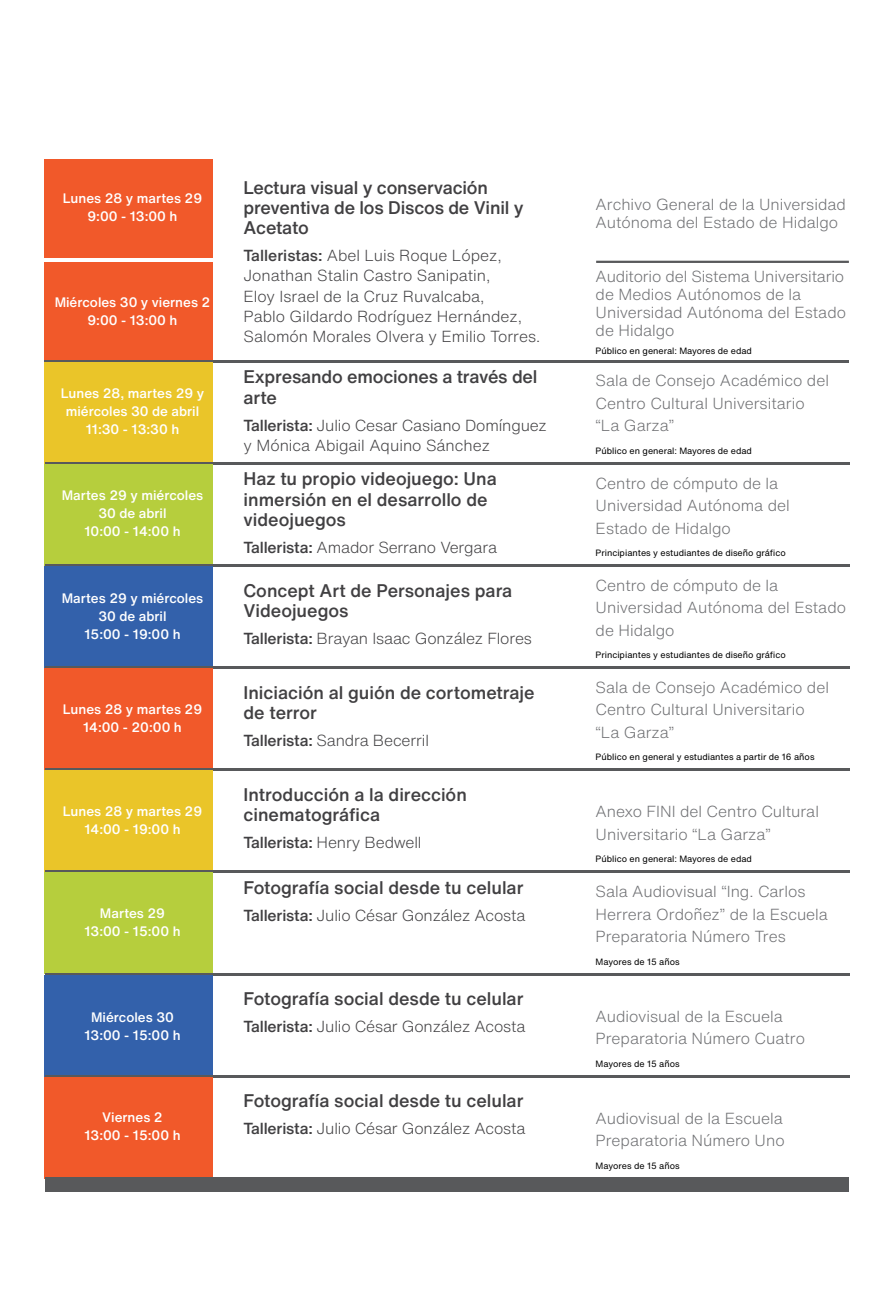
<style>
.page{position:relative;width:893px;height:1308px;background:#fff}
.page>*{position:absolute;margin:0;border:0;box-sizing:border-box;transform-origin:0 0}
.t1{font:500 18px/20.2px "Helvetica Now Text";color:#414042}
.t2{font:300 15.75px/22.5px "Helvetica Now Text";color:#6d6e71}
.t3{font:300 15.75px/20.2px "Helvetica Now Text";letter-spacing:-.01em;color:#414042}
.t4{font:500 13.5px/18px "Helvetica Now Text";color:#fff;text-align:center}
.t5{font:9px "Helvetica Now Text";color:#000}
.s1{font-weight:500}
</style>
<div class="page">
<div style="left:45px;top:159px;width:168px;height:98px;background:#f1592a"></div>
<div style="left:45px;top:262px;width:168px;height:98px;background:#f1592a"></div>
<hr style="left:44px;top:360px;width:805px;height:2px;background:#58595b">
<hr style="left:596px;top:261px;width:253px;height:2px;background:#58595b">
<div style="left:45px;top:362px;width:168px;height:101px;background:#eac529"></div>
<hr style="left:45px;top:462px;width:804px;height:2px;background:#58595b">
<div style="left:45px;top:464px;width:168px;height:101px;background:#b6ce3d"></div>
<hr style="left:45px;top:564px;width:804px;height:2px;background:#58595b">
<div style="left:45px;top:566px;width:168px;height:101px;background:#3361ab"></div>
<hr style="left:45px;top:666px;width:804px;height:2px;background:#58595b">
<div style="left:45px;top:668px;width:168px;height:101px;background:#f1592a"></div>
<hr style="left:45px;top:768px;width:804px;height:2px;background:#58595b">
<div style="left:45px;top:770px;width:168px;height:102px;background:#eac529"></div>
<hr style="left:45px;top:871px;width:804px;height:2px;background:#58595b">
<div style="left:45px;top:873px;width:168px;height:101px;background:#b6ce3d"></div>
<hr style="left:45px;top:973px;width:804px;height:2px;background:#58595b">
<div style="left:45px;top:975px;width:168px;height:101px;background:#3361ab"></div>
<hr style="left:45px;top:1075px;width:804px;height:2px;background:#58595b">
<div style="left:45px;top:1077px;width:168px;height:101px;background:#f1592a"></div>
<div style="left:45px;top:1177px;width:803px;height:14px;background:#58595b"></div>
<p class="t4" style="left:63px;top:189px;width:141px">Lunes 28 y martes 29<br>9:00 - 13:00 h</p>
<p class="t4" style="left:55px;top:293px;width:157px">Miércoles 30 y viernes 2<br>9:00 - 13:00 h</p>
<p class="t4" style="left:61px;top:384px;width:145px">Lunes 28, martes 29 y miércoles 30 de abril<br>11:30 - 13:30 h</p>
<p class="t4" style="left:62px;top:486px;width:143px">Martes 29 y miércoles<br>30 de abril<br>10:00 - 14:00 h</p>
<p class="t4" style="left:62px;top:588px;width:143px">Martes 29 y miércoles<br>30 de abril<br>15:00 - 19:00 h</p>
<p class="t4" style="left:63px;top:699px;width:141px">Lunes 28 y martes 29<br>14:00 - 20:00 h</p>
<p class="t1" style="left:243px;top:177px;width:282px">Lectura visual y conservación preventiva de los Discos de Vinil y<br>Acetato</p>
<p class="t3" style="left:243px;top:245px;width:298px"><span class="s1">Talleristas:</span> Abel Luis Roque López, Jonathan Stalin Castro Sanipatin,<br>Eloy Israel de la Cruz Ruvalcaba,<br>Pablo Gildardo Rodríguez Hernández, Salomón Morales Olvera y Emilio Torres.</p>
<p class="t1" style="left:243px;top:366px;width:295px">Expresando emociones a través del arte</p>
<p class="t3" style="left:243px;top:414px;width:305px"><span class="s1">Tallerista:</span> Julio Cesar Casiano Domínguez y Mónica Abigail Aquino Sánchez</p>
<p class="t1" style="left:243px;top:468px;width:255px">Haz tu propio videojuego: Una inmersión en el desarrollo de videojuegos</p>
<p class="t3" style="left:243px;top:536px;width:255px"><span class="s1">Tallerista:</span> Amador Serrano Vergara</p>
<p class="t1" style="left:243px;top:579px;width:270px">Concept Art de Personajes para<br>Videojuegos</p>
<p class="t3" style="left:243px;top:627px;width:290px"><span class="s1">Tallerista:</span> Brayan Isaac González Flores</p>
<p class="t1" style="left:243px;top:681px;width:293px">Iniciación al guión de cortometraje de terror</p>
<p class="t3" style="left:243px;top:729px;width:187px"><span class="s1">Tallerista:</span> Sandra Becerril</p>
<p class="t2" style="left:596px;top:195px;width:252px;line-height:18px">Archivo General de la Universidad<br>Autónoma del Estado de Hidalgo</p>
<p class="t2" style="left:596px;top:267px;width:252px;line-height:18px">Auditorio del Sistema Universitario de Medios Autónomos de la<br>Universidad Autónoma del Estado de Hidalgo</p>
<p class="t5" style="left:596px;top:344px;width:158px">Público en general: Mayores de edad</p>
<p class="t2" style="left:596px;top:369px;width:235px">Sala de Consejo Académico del<br>Centro Cultural Universitario “La Garza”</p>
<p class="t5" style="left:596px;top:444px;width:158px">Público en general: Mayores de edad</p>
<p class="t2" style="left:596px;top:471px;width:196px">Centro de cómputo de la<br>Universidad Autónoma del<br>Estado de Hidalgo</p>
<p class="t5" style="left:596px;top:546px;width:192px">Principiantes y estudiantes de diseño gráfico</p>
<p class="t2" style="left:596px;top:573px;width:252px">Centro de cómputo de la<br>Universidad Autónoma del Estado de Hidalgo</p>
<p class="t5" style="left:596px;top:648px;width:192px">Principiantes y estudiantes de diseño gráfico</p>
<p class="t2" style="left:596px;top:675px;width:235px">Sala de Consejo Académico del<br>Centro Cultural Universitario “La Garza”</p>
<p class="t5" style="left:596px;top:750px;width:220px">Público en general y estudiantes a partir de 16 años</p>
<p class="t1" style="left:243px;top:784px;width:225px">Introducción a la dirección cinematográfica</p>
<p class="t3" style="left:243px;top:832px;width:180px"><span class="s1">Tallerista:</span> Henry Bedwell</p>
<p class="t4" style="left:63px;top:801px;width:141px">Lunes 28 y martes 29<br>14:00 - 19:00 h</p>
<p class="t2" style="left:596px;top:800px;width:225px">Anexo FINI del Centro Cultural<br>Universitario “La Garza”</p>
<p class="t5" style="left:596px;top:852px;width:158px">Público en general: Mayores de edad</p>
<p class="t4" style="left:84px;top:904px;width:98px">Martes 29<br>13:00 - 15:00 h</p>
<p class="t1" style="left:243px;top:877px;width:281px">Fotografía social desde tu celular</p>
<p class="t3" style="left:243px;top:904px;width:283px"><span class="s1">Tallerista:</span> Julio César González Acosta</p>
<p class="t2" style="left:596px;top:879px;width:234px">Sala Audiovisual “Ing. Carlos<br>Herrera Ordoñez” de la Escuela<br>Preparatoria Número Tres</p>
<p class="t5" style="left:596px;top:954px;width:86px">Mayores de 15 años</p>
<p class="t1" style="left:243px;top:988px;width:281px">Fotografía social desde tu celular</p>
<p class="t3" style="left:243px;top:1015px;width:283px"><span class="s1">Tallerista:</span> Julio César González Acosta</p>
<p class="t4" style="left:84px;top:1008px;width:98px">Miércoles 30<br>13:00 - 15:00 h</p>
<p class="t2" style="left:596px;top:1004px;width:211px">Audiovisual de la Escuela<br>Preparatoria Número Cuatro</p>
<p class="t5" style="left:596px;top:1056px;width:86px">Mayores de 15 años</p>
<p class="t1" style="left:243px;top:1090px;width:281px">Fotografía social desde tu celular</p>
<p class="t3" style="left:243px;top:1118px;width:283px"><span class="s1">Tallerista:</span> Julio César González Acosta</p>
<p class="t4" style="left:84px;top:1108px;width:98px">Viernes 2<br>13:00 - 15:00 h</p>
<p class="t2" style="left:596px;top:1106px;width:191px">Audiovisual de la Escuela<br>Preparatoria Número Uno</p>
<p class="t5" style="left:596px;top:1158px;width:86px">Mayores de 15 años</p>
</div>
